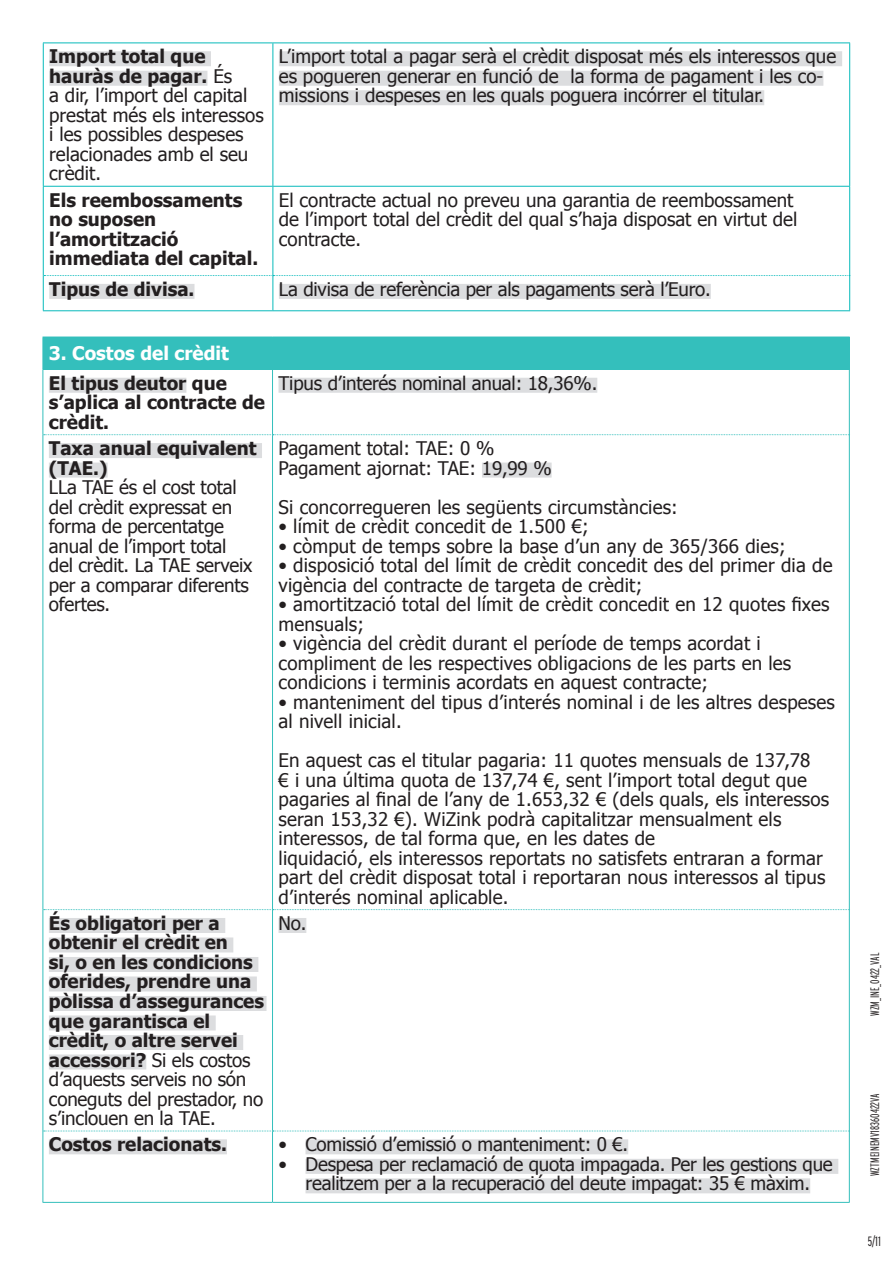
<style>
.page{position:relative;width:893px;height:1263px;background:#fff}
.page>*{position:absolute;margin:0;border:0;box-sizing:border-box;transform-origin:0 0}
.t1{font:18.75px/19.5px "Tahoma";letter-spacing:.01em;color:#231f20}
.t2{font:700 18.75px/19.5px "Tahoma";color:#231f20}
.t3{font:18.75px/19.5px "Tahoma";letter-spacing:-.01em;color:#231f20}
.t4{font:700 18.75px "Tahoma";color:#fff}
.t5{font:300 extra-condensed 13.5px "Interstate";color:#231f20}
.t6{font:300 extra-condensed 12.3px "Interstate";color:#231f20}
.s1{font-weight:700}
.s2{font-weight:400}
</style>
<div class="page">
<hr style="left:43px;top:43px;width:230px;height:1px;background:#08babb">
<hr style="left:43px;top:43px;width:1px;height:143px;background:#08babb">
<hr style="left:273px;top:43px;width:577px;height:1px;background:#08babb">
<hr style="left:273px;top:43px;width:1px;height:143px;background:#08babb">
<hr style="left:849px;top:43px;width:1px;height:143px;background:#08babb">
<hr style="left:43px;top:186px;width:230px;height:1px;background:#08babb">
<hr style="left:43px;top:187px;width:1px;height:89px;background:#08babb">
<hr style="left:273px;top:186px;width:577px;height:1px;background:#08babb">
<hr style="left:273px;top:187px;width:1px;height:88px;background:#08babb">
<hr style="left:849px;top:187px;width:1px;height:89px;background:#08babb">
<hr style="left:43px;top:276px;width:1px;height:34px;background:#08babb">
<hr style="left:273px;top:276px;width:1px;height:34px;background:#08babb">
<hr style="left:849px;top:276px;width:1px;height:34px;background:#08babb">
<hr style="left:43px;top:310px;width:230px;height:1px;background:#08babb">
<hr style="left:273px;top:310px;width:577px;height:1px;background:#08babb">
<svg style="left:44px;top:275px;width:805px;height:1px"></svg>
<div style="left:49px;top:51px;width:162px;height:15px;background:#dcdddf"></div>
<div style="left:49px;top:71px;width:158px;height:15px;background:#dcdddf"></div>
<div style="left:279px;top:51px;width:563px;height:15px;background:#dcdddf"></div>
<div style="left:279px;top:71px;width:544px;height:15px;background:#dcdddf"></div>
<div style="left:279px;top:90px;width:485px;height:15px;background:#dcdddf"></div>
<div style="left:49px;top:284px;width:145px;height:15px;background:#dcdddf"></div>
<div style="left:279px;top:284px;width:432px;height:15px;background:#dcdddf"></div>
<div style="left:43px;top:337px;width:806px;height:32px;background:#34bfbc"></div>
<hr style="left:849px;top:337px;width:1px;height:32px;background:#34bfbc">
<hr style="left:43px;top:369px;width:230px;height:1px;background:#34bfbc">
<hr style="left:273px;top:369px;width:577px;height:1px;background:#34bfbc">
<hr style="left:43px;top:370px;width:1px;height:65px;background:#34bfbc">
<hr style="left:849px;top:370px;width:1px;height:65px;background:#34bfbc">
<hr style="left:43px;top:435px;width:1px;height:475px;background:#34bfbc">
<hr style="left:849px;top:435px;width:1px;height:475px;background:#34bfbc">
<hr style="left:43px;top:910px;width:1px;height:221px;background:#34bfbc">
<hr style="left:849px;top:910px;width:1px;height:221px;background:#34bfbc">
<hr style="left:43px;top:1131px;width:1px;height:71px;background:#34bfbc">
<hr style="left:849px;top:1131px;width:1px;height:71px;background:#34bfbc">
<hr style="left:272px;top:370px;width:1px;height:64px;background:#34bfbc">
<hr style="left:272px;top:435px;width:1px;height:474px;background:#34bfbc">
<hr style="left:272px;top:910px;width:1px;height:220px;background:#34bfbc">
<hr style="left:272px;top:1131px;width:1px;height:71px;background:#34bfbc">
<svg style="left:44px;top:434px;width:806px;height:1px"></svg>
<hr style="left:43px;top:1202px;width:230px;height:1px;background:#34bfbc">
<hr style="left:273px;top:1202px;width:577px;height:1px;background:#34bfbc">
<svg style="left:44px;top:909px;width:806px;height:1px"></svg>
<svg style="left:44px;top:1130px;width:806px;height:1px"></svg>
<div style="left:49px;top:378px;width:137px;height:15px;background:#dcdddf"></div>
<div style="left:279px;top:378px;width:318px;height:15px;background:#dcdddf"></div>
<div style="left:49px;top:443px;width:213px;height:15px;background:#dcdddf"></div>
<div style="left:49px;top:463px;width:59px;height:15px;background:#dcdddf"></div>
<div style="left:482px;top:463px;width:70px;height:15px;background:#dcdddf"></div>
<div style="left:49px;top:918px;width:176px;height:15px;background:#dcdddf"></div>
<div style="left:49px;top:937px;width:184px;height:15px;background:#dcdddf"></div>
<div style="left:49px;top:957px;width:209px;height:15px;background:#dcdddf"></div>
<div style="left:49px;top:976px;width:208px;height:15px;background:#dcdddf"></div>
<div style="left:49px;top:996px;width:218px;height:15px;background:#dcdddf"></div>
<div style="left:49px;top:1015px;width:167px;height:15px;background:#dcdddf"></div>
<div style="left:49px;top:1035px;width:194px;height:15px;background:#dcdddf"></div>
<div style="left:49px;top:1054px;width:97px;height:15px;background:#dcdddf"></div>
<div style="left:279px;top:918px;width:27px;height:15px;background:#dcdddf"></div>
<div style="left:49px;top:1139px;width:178px;height:15px;background:#dcdddf"></div>
<div style="left:306px;top:1139px;width:322px;height:15px;background:#dcdddf"></div>
<div style="left:306px;top:1159px;width:532px;height:15px;background:#dcdddf"></div>
<div style="left:306px;top:1178px;width:504px;height:15px;background:#dcdddf"></div>
<p class="t1" style="left:49px;top:46px;width:216px"><span class="s1">Import total que hauràs de pagar.</span> És<br>a dir, l’import del capital prestat més els interessos i les possibles despeses relacionades amb el seu crèdit.</p>
<p class="t1" style="left:279px;top:46px;width:559px">L’import total a pagar serà el crèdit disposat més els interessos que es pogueren generar en funció de la forma de pagament i les co&shy;missions i despeses en les quals poguera incórrer el titular.</p>
<p class="t2" style="left:49px;top:189px;width:211px">Els reembossaments no suposen l’amortització immediata del capital.</p>
<p class="t1" style="left:279px;top:189px;width:520px">El contracte actual no preveu una garantia de reembossament de l’import total del crèdit del qual s’haja disposat en virtut del contracte.</p>
<p class="t2" style="left:49px;top:279px;width:147px">Tipus de divisa.</p>
<p class="t3" style="left:279px;top:279px;width:433px">La divisa de referència per als pagaments serà l’Euro.</p>
<p class="t4" style="left:49px;top:342px;width:182px">3. Costos del crèdit</p>
<p class="t2" style="left:49px;top:373px;width:218px">El tipus deutor que s’aplica al contracte de crèdit.</p>
<p class="t3" style="left:279px;top:373px;width:320px">Tipus d’interés nominal anual: 18,36%.</p>
<p class="t2" style="left:49px;top:438px;width:209px">Taxa anual equivalent (TAE.)</p>
<p class="t3" style="left:49px;top:477px;width:205px">LLa TAE és el cost total del crèdit expressat en forma de percentatge anual de l’import total del crèdit. La TAE serveix per a comparar diferents ofertes.</p>
<p class="t1" style="left:279px;top:438px;width:275px">Pagament total: TAE: 0 %<br>Pagament ajornat: TAE: 19,99 %</p>
<p class="t1" style="left:279px;top:496px;width:401px">Si concorregueren les següents circumstàncies:</p>
<p class="t1" style="left:279px;top:516px;width:312px">• límit de crèdit concedit de 1.500 €;</p>
<p class="t1" style="left:279px;top:535px;width:509px">• còmput de temps sobre la base d’un any de 365/366 dies;</p>
<p class="t1" style="left:279px;top:555px;width:555px">• disposició total del límit de crèdit concedit des del primer dia de vigència del contracte de targeta de crèdit;</p>
<p class="t1" style="left:279px;top:594px;width:553px">• amortització total del límit de crèdit concedit en 12 quotes fixes mensuals;</p>
<p class="t1" style="left:279px;top:633px;width:514px">• vigència del crèdit durant el període de temps acordat i compliment de les respectives obligacions de les parts en les condicions i terminis acordats en aquest contracte;</p>
<p class="t1" style="left:279px;top:691px;width:558px">• manteniment del tipus d’interés nominal i de les altres despeses al nivell inicial.</p>
<p class="t1" style="left:279px;top:750px;width:552px">En aquest cas el titular pagaria: 11 quotes mensuals de 137,78<br>€ i una última quota de 137,74 €, sent l’import total degut que pagaries al final de l’any de 1.653,32 € (dels quals, els interessos seran 153,32 €). WiZink podrà capitalitzar mensualment els interessos, de tal forma que, en les dates de<br>liquidació, els interessos reportats no satisfets entraran a formar part del crèdit disposat total i reportaran nous interessos al tipus d’interés nominal aplicable.</p>
<p class="t2" style="left:49px;top:913px;width:217px">És obligatori per a obtenir el crèdit en<br>si, o en les condicions oferides, prendre una pòlissa d’assegurances que garantisca el crèdit, o altre servei accessori? <span class="s2">Si els costos d’aquests serveis no són coneguts del prestador, no s’inclouen en la TAE.</span></p>
<p class="t1" style="left:279px;top:913px;width:29px">No.</p>
<p class="t2" style="left:49px;top:1134px;width:180px">Costos relacionats.</p>
<p class="t3" style="left:279px;top:1134px;width:351px">• Comissió d’emissió o manteniment: 0 €.</p>
<p class="t3" style="left:279px;top:1154px;width:556px;text-align:center">• Despesa per reclamació de quota impagada. Per les gestions que realitzem per a la recuperació del deute impagat: 35 € màxim.</p>
<p class="t6" style="left:868px;top:1016px;width:65px;rotate:-90deg">WZM_INE_0422_VAL</p>
<p class="t6" style="left:868px;top:1176px;width:84px;rotate:-90deg">WZTMEINEMV18360422VA</p>
<p class="t5" style="left:868px;top:1234px;width:15px">5/11</p>
</div>
